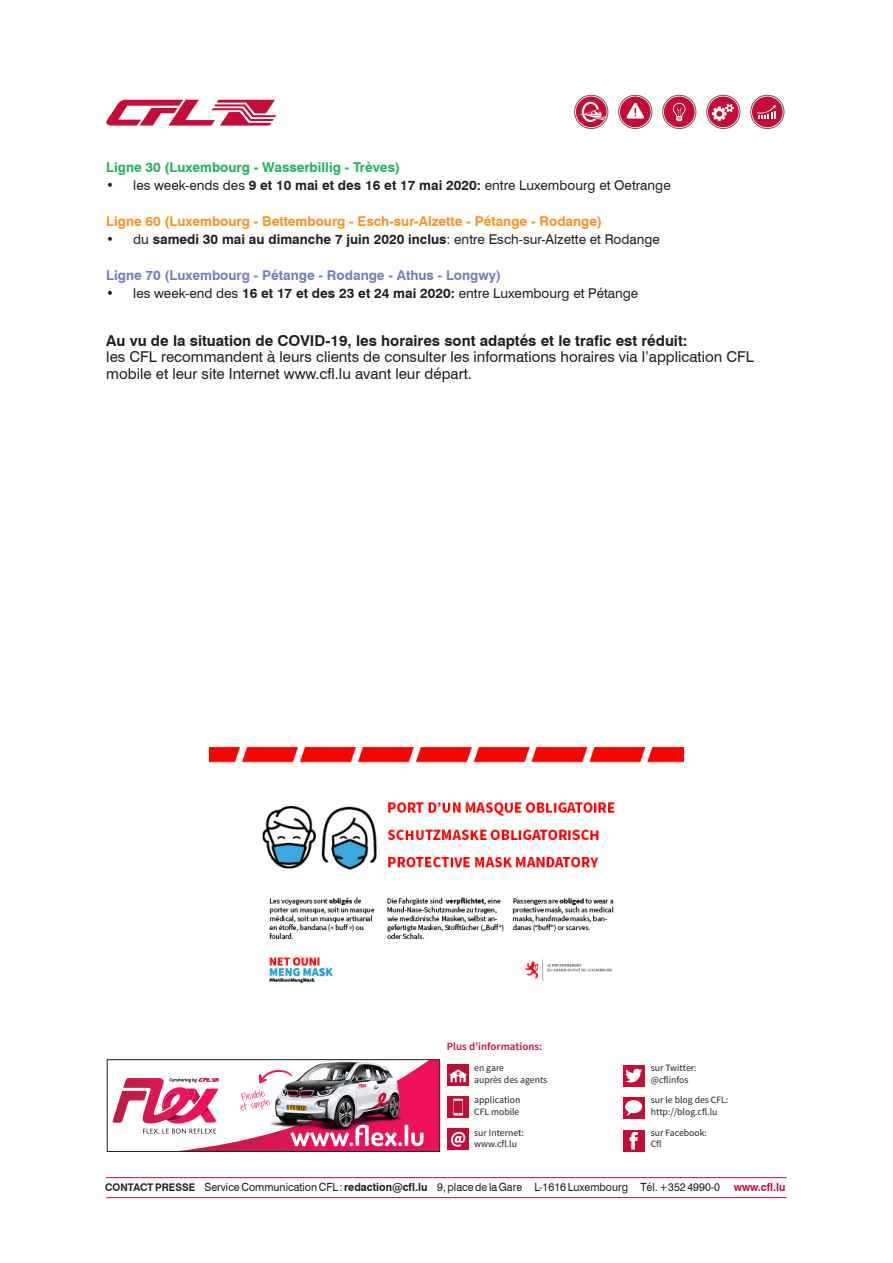
<style>
.page{position:relative;width:893px;height:1263px;background:#fff}
.page>*{position:absolute;margin:0;border:0;box-sizing:border-box;transform-origin:0 0}
.t1{font:15px/16.5px "Swiss 721 BT";color:#231f20}
.t2{font:13.5px "Swiss 721 BT";color:#231f20}
.t3{font:700 13.5px "Swiss 721 BT";color:#231f20}
.t4{font:700 13.5px "Swiss 721 BT";color:#f7931d}
.t5{font:700 13.5px "Swiss 721 BT";color:#717ebd}
.t6{font:700 13.5px "Swiss 721 BT";color:#21b259}
.t7{font:11.25px "Swiss 721 BT";color:#231f20;scale:.95 1}
.t8{font:600 10.95px "Source Sans Pro";color:#c40c37}
.t9{font:9.75px "Source Sans Pro";color:#231f20}
.t10{font:5.1px "Domus";letter-spacing:.025em;color:#231f20}
.s1{font-weight:700}
.s2{font-weight:400}
.s3{font-weight:700;font-size:10.5px}
.s4{font-weight:700;color:#c40c37}
</style>
<div class="page">
<svg style="left:106px;top:100px;width:170px;height:26px"></svg>
<hr style="left:106px;top:1197px;width:681px;height:1px;background:#c40c37">
<hr style="left:106px;top:1177px;width:681px;height:1px;background:#c40c37">
<svg style="left:750px;top:95px;width:34px;height:34px"></svg>
<svg style="left:757px;top:105px;width:19px;height:13px"></svg>
<div style="left:750px;top:95px;width:34px;height:34px;border:1px solid #5c5c5c;border-radius:50%"></div>
<svg style="left:706px;top:95px;width:34px;height:34px"></svg>
<svg style="left:712px;top:104px;width:22px;height:17px"></svg>
<div style="left:706px;top:95px;width:34px;height:34px;border:1px solid #5c5c5c;border-radius:50%"></div>
<svg style="left:662px;top:95px;width:34px;height:34px"></svg>
<svg style="left:673px;top:103px;width:13px;height:18px"></svg>
<div style="left:662px;top:95px;width:34px;height:34px;border:1px solid #5c5c5c;border-radius:50%"></div>
<svg style="left:618px;top:95px;width:34px;height:34px"></svg>
<svg style="left:626px;top:103px;width:18px;height:16px"></svg>
<div style="left:618px;top:95px;width:34px;height:34px;border:1px solid #5c5c5c;border-radius:50%"></div>
<svg style="left:575px;top:96px;width:32px;height:32px"></svg>
<svg style="left:579px;top:102px;width:28px;height:20px"></svg>
<div style="left:574px;top:95px;width:34px;height:34px;border:2px solid #fff;border-radius:50%"></div>
<div style="left:574px;top:95px;width:34px;height:34px;border:1px solid #5c5c5c;border-radius:50%"></div>
<svg style="left:112px;top:1061px;width:326px;height:88px"></svg>
<div style="left:107px;top:1059px;width:333px;height:92px;border:1px solid #231f20"></div>
<div style="left:447px;top:1064px;width:22px;height:22px;background:#c40c37"></div>
<svg style="left:449px;top:1069px;width:18px;height:13px"></svg>
<div style="left:447px;top:1096px;width:22px;height:22px;background:#c40c37"></div>
<svg style="left:453px;top:1099px;width:10px;height:16px"></svg>
<div style="left:447px;top:1128px;width:22px;height:22px;background:#c40c37"></div>
<svg style="left:451px;top:1132px;width:14px;height:15px"></svg>
<div style="left:623px;top:1065px;width:22px;height:21px;background:#c40c37"></div>
<svg style="left:625px;top:1069px;width:17px;height:13px"></svg>
<div style="left:623px;top:1130px;width:22px;height:22px;background:#c40c37"></div>
<svg style="left:629px;top:1132px;width:9px;height:17px"></svg>
<div style="left:623px;top:1097px;width:22px;height:22px;background:#c40c37"></div>
<svg style="left:625px;top:1100px;width:17px;height:16px"></svg>
<img style="left:209px;top:747px;width:475px;height:237px">
<p class="t6" style="left:106px;top:159px;width:295px">Ligne 30 (Luxembourg - Wasserbillig - Trèves)</p>
<p class="t2" style="left:106px;top:177px;width:566px">• les week-ends des <span class="s1">9 et 10 mai et des 16 et 17 mai 2020:</span> entre Luxembourg et Oetrange</p>
<p class="t4" style="left:106px;top:213px;width:497px">Ligne 60 (Luxembourg - Bettembourg - Esch-sur-Alzette - Pétange - Rodange)</p>
<p class="t3" style="left:106px;top:231px;width:555px"><span class="s2">• du</span> samedi 30 mai au dimanche 7 juin 2020 inclus<span class="s2">: entre Esch-sur-Alzette et Rodange</span></p>
<p class="t5" style="left:106px;top:267px;width:396px">Ligne 70 (Luxembourg - Pétange - Rodange - Athus - Longwy)</p>
<p class="t2" style="left:106px;top:285px;width:533px">• les week-end des <span class="s1">16 et 17 et des 23 et 24 mai 2020:</span> entre Luxembourg et Pétange</p>
<p class="t1" style="left:106px;top:332px;width:649px"><span class="s1">Au vu de la situation de COVID-19, les horaires sont adaptés et le trafic est réduit:<br></span>les CFL recommandent à leurs clients de consulter les informations horaires via l’application CFL mobile et leur site Internet www.cfl.lu avant leur départ.</p>
<p class="t8" style="left:447px;top:1039px;width:97px">Plus d’informations:</p>
<p class="t9" style="left:474px;top:1062px;width:31px">en gare</p>
<p class="t9" style="left:474px;top:1074px;width:75px">auprès des agents</p>
<p class="t9" style="left:474px;top:1094px;width:48px">application</p>
<p class="t9" style="left:474px;top:1106px;width:47px">CFL mobile</p>
<p class="t9" style="left:474px;top:1126px;width:51px">sur Internet:</p>
<p class="t9" style="left:474px;top:1138px;width:44px">www.cfl.lu</p>
<p class="t9" style="left:651px;top:1062px;width:47px">sur Twitter:</p>
<p class="t9" style="left:651px;top:1074px;width:39px">@cflinfos</p>
<p class="t9" style="left:651px;top:1094px;width:79px">sur le blog des CFL:</p>
<p class="t9" style="left:651px;top:1106px;width:68px">http://blog.cfl.lu</p>
<p class="t9" style="left:651px;top:1126px;width:58px">sur Facebook:</p>
<p class="t9" style="left:651px;top:1138px;width:12px">Cfl</p>
<p class="t7" style="left:105px;top:1180px;width:718px"><span class="s3">CONTACT PRESSE</span> Service Communication CFL: <span class="s1">redaction@cfl.lu</span> 9, place de la Gare L-1616 Luxembourg Tél. +352 4990-0 <span class="s4">www.cfl.lu</span></p>
<p class="t10" style="left:132px;top:1182px;width:68px">VERSION LUXEMBOURGEOISE</p>
<p class="t10" style="left:259px;top:1182px;width:29px">VERSION UK</p>
</div>
